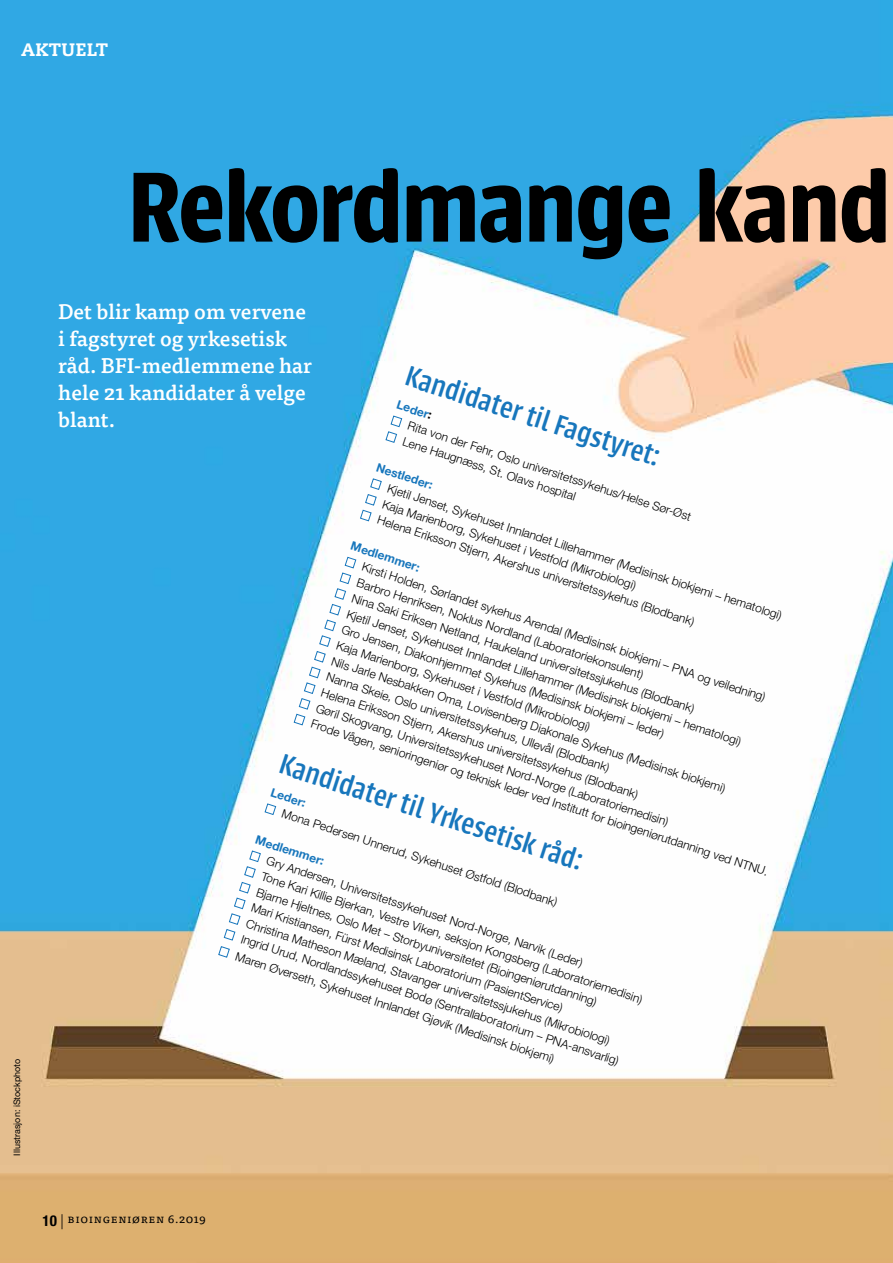
<style>
.page{position:relative;width:893px;height:1263px;background:#fff}
.page>*{position:absolute;margin:0;border:0;box-sizing:border-box;transform-origin:0 0}
.t1{font:600 109.5px "Urbana";letter-spacing:-.015em;color:#000}
.t2{font:500 31.5px "Urbana";color:#1776bc;scale:.96 1}
.t3{font:500 21px/27px "Tisa Pro";color:#fff}
.t4{font:800 18px "Caecilia LT Std";letter-spacing:.02em;color:#fff}
.t5{font:300 12px/16.5px "Helvetica Neue LT Pro";color:#000}
.t6{font:700 12px "Helvetica Neue LT Pro";color:#1776bc}
.t7{font:12px "Tisa Pro";letter-spacing:.05em;color:#000}
.t8{font:9px "Helvetica Neue LT Pro";color:#000}
.s1{font-weight:700;color:#1776bc}
.s2{font-weight:700}
.s3{font-family:"Helvetica Neue LT Pro";font-weight:700;font-stretch:condensed;font-size:15px}
.s4{font-family:"Helvetica Neue LT Pro";font-weight:300;font-size:15px}
</style>
<div class="page">
<img style="left:0;top:0;width:893px;height:1263px">
<svg style="left:386px;top:416px;width:16px;height:27px"></svg>
<svg style="left:360px;top:478px;width:22px;height:43px"></svg>
<svg style="left:294px;top:557px;width:62px;height:168px"></svg>
<svg style="left:265px;top:803px;width:11px;height:12px"></svg>
<svg style="left:224px;top:850px;width:37px;height:90px"></svg>
<svg style="left:218px;top:946px;width:12px;height:12px"></svg>
<h3 class="t4" style="left:21px;top:39px;width:88px">AKTUELT</h3>
<h1 class="t1" style="left:128px;top:147px;width:765px">Rekordmange kand</h1>
<p class="t8" style="left:11px;top:1155px;width:99px;rotate:-90deg">Illustrasjon: iStockphoto</p>
<h3 class="t3" style="left:58px;top:296px;width:255px">Det blir kamp om vervene i fagstyret og yrkesetisk råd. BFI-medlemmene har hele 21 kandidater å velge blant.</h3>
<h2 class="t2" style="left:412px;top:359px;width:278px;rotate:18deg">Kandidater til Fagstyret:</h2>
<p class="t5" style="left:416px;top:401px;width:299px;text-indent:-17px;rotate:18deg"><span class="s1">Leder</span><span class="s2">:<br></span>Rita von der Fehr, Oslo universitetssykehus/Helse Sør-Øst<br>Lene Haugnæss, St. Olavs hospital</p>
<p class="t6" style="left:379px;top:460px;width:60px;rotate:18deg">Nestleder:</p>
<p class="t5" style="left:390px;top:480px;width:416px;rotate:18deg">Kjetil Jenset, Sykehuset Innlandet Lillehammer (Medisinsk biokjemi – hematologi)<br>Kaja Marienborg, Sykehuset i Vestfold (Mikrobiologi)<br>Helena Eriksson Stjern, Akershus universitetssykehus (Blodbank)</p>
<p class="t6" style="left:354px;top:538px;width:73px;rotate:18deg">Medlemmer:</p>
<p class="t5" style="left:365px;top:558px;width:482px;rotate:18deg">Kirsti Holden, Sørlandet sykehus Arendal (Medisinsk biokjemi – PNA og veiledning)<br>Barbro Henriksen, Noklus Nordland (Laboratoriekonsulent)<br>Nina Saki Eriksen Netland, Haukeland universitetssjukehus (Blodbank)<br>Kjetil Jenset, Sykehuset Innlandet Lillehammer (Medisinsk biokjemi – hematologi)<br>Gro Jensen, Diakonhjemmet Sykehus (Medisinsk biokjemi – leder)<br>Kaja Marienborg, Sykehuset i Vestfold (Mikrobiologi)<br>Nils Jarle Nesbakken Oma, Lovisenberg Diakonale Sykehus (Medisinsk biokjemi)<br>Nanna Skeie, Oslo universitetssykehus, Ullevål (Blodbank)<br>Helena Eriksson Stjern, Akershus universitetssykehus (Blodbank)<br>Gøril Skogvang, Universitetssykehuset Nord-Norge (Laboratoriemedisin)<br>Frode Vågen, senioringeniør og teknisk leder ved Institutt for bioingeniørutdanning ved NTNU.</p>
<h2 class="t2" style="left:286px;top:747px;width:332px;rotate:18deg">Kandidater til Yrkesetisk råd:</h2>
<p class="t6" style="left:273px;top:785px;width:38px;rotate:18deg">Leder:</p>
<p class="t5" style="left:285px;top:805px;width:290px;rotate:18deg">Mona Pedersen Unnerud, Sykehuset Østfold (Blodbank)</p>
<p class="t6" style="left:258px;top:832px;width:73px;rotate:18deg">Medlemmer:</p>
<p class="t5" style="left:270px;top:852px;width:401px;rotate:18deg">Gry Andersen, Universitetssykehuset Nord-Norge, Narvik (Leder)<br>Tone Kari Killie Bjerkan, Vestre Viken, seksjon Kongsberg (Laboratoriemedisin)<br>Bjarne Hjeltnes, Oslo Met – Storbyuniversitetet (Bioingeniørutdanning)<br>Mari Kristiansen, Fürst Medisinsk Laboratorium (PasientService)<br>Christina Matheson Mæland, Stavanger universitetssjukehus (Mikrobiologi)<br>Ingrid Urud, Nordlandssykehuset Bodø (Sentrallaboratorium – PNA-ansvarlig)</p>
<p class="t5" style="left:239px;top:947px;width:336px;rotate:18deg">Maren Øverseth, Sykehuset Innlandet Gjøvik (Medisinsk biokjemi)</p>
<p class="t7" style="left:43px;top:1209px;width:165px"><span class="s3">10</span> <span class="s4">|</span> Bioingeniøren 6.2019</p>
</div>
